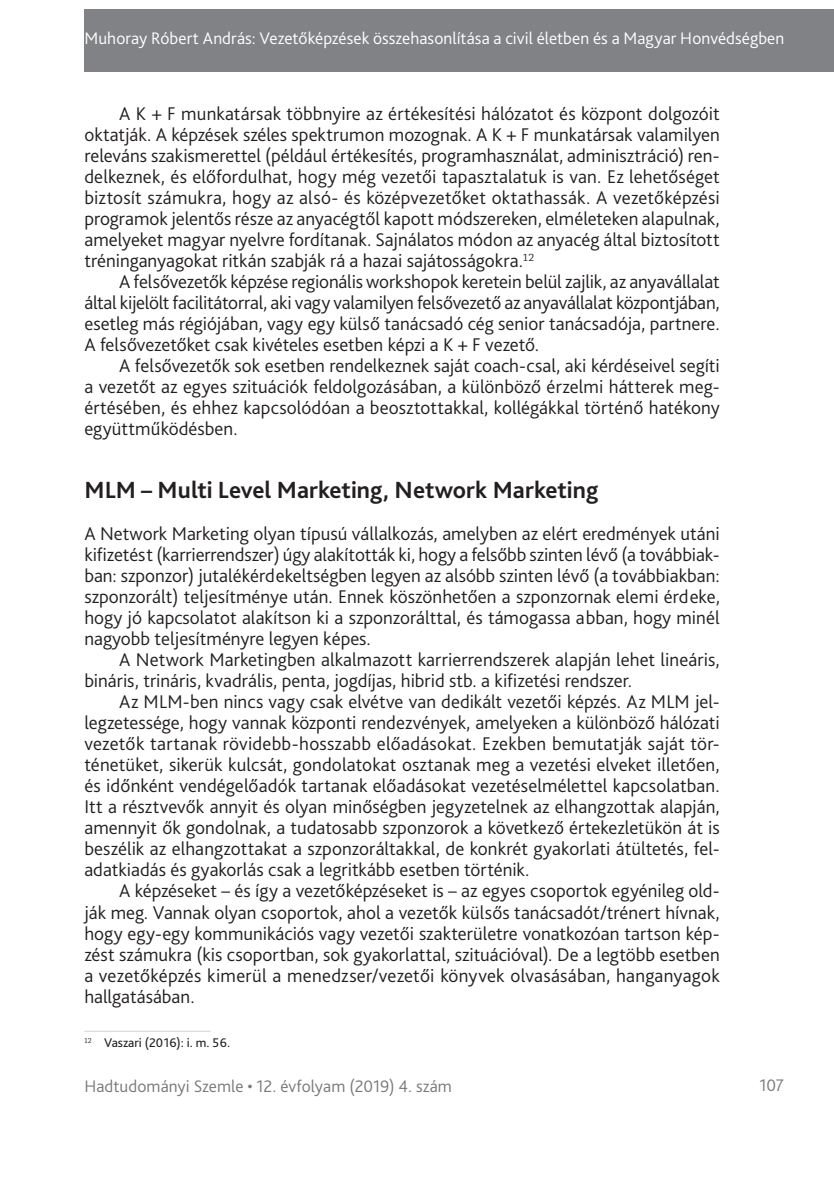
<style>
.page{position:relative;width:834px;height:1181px;background:#fff}
.page>*{position:absolute;margin:0;border:0;box-sizing:border-box;transform-origin:0 0}
._1_1__Head{font:700 24.5px "Bliss Pro";color:#231f20}
._1__Body_copy{font:300 19.25px/21px "Bliss Pro";letter-spacing:.005em;color:#231f20;text-align:justify}
._2__Body_copy_1st_pa{font:300 19.25px/21px "Bliss Pro";color:#231f20;text-align:justify}
.t1{font:300 17.5px "Bliss Pro";letter-spacing:.005em;color:#fff}
.t2{font:300 17.5px "Bliss Pro";color:#767a7c}
.Lábjegyzet{font:13.12px "Bliss Pro";color:#231f20}
</style>
<div class="page">
<div style="left:84px;top:9px;width:749px;height:63px;background:#808285"></div>
<hr style="left:84px;top:1031px;width:126px;height:1px;background:#d1d2d4">
<p class="t1" style="left:84px;top:27px;width:701px">Muhoray Róbert András: Vezetőképzések összehasonlítása a civil életben és a Magyar Honvédségben</p>
<p class="_1__Body_copy" style="left:84px;top:103px;width:637px;text-indent:35px">A K + F munkatársak többnyire az értékesítési hálózatot és központ dolgozóit oktatják. A képzések széles spektrumon mozognak. A K + F munkatársak valamilyen releváns szakismerettel (például értékesítés, programhasználat, adminisztráció) ren&shy;delkeznek, és előfordulhat, hogy még vezetői tapasztalatuk is van. Ez lehetőséget biztosít számukra, hogy az alsó- és középvezetőket oktathassák. A vezetőképzési programok jelentős része az anyacégtől kapott módszereken, elméleteken alapulnak, amelyeket magyar nyelvre fordítanak. Sajnálatos módon az anyacég által biztosított tréninganyagokat ritkán szabják rá a hazai sajátosságokra.<sup>12</sup></p>
<p class="_1__Body_copy" style="left:84px;top:271px;width:636px;text-indent:35px">A felsővezetők képzése regionális workshopok keretein belül zajlik, az anyavállalat által kijelölt facilitátorral, aki vagy valamilyen felsővezető az anyavállalat központjában, esetleg más régiójában, vagy egy külső tanácsadó cég senior tanácsadója, partnere.<br>A felsővezetőket csak kivételes esetben képzi a K + F vezető.</p>
<p class="_1__Body_copy" style="left:84px;top:355px;width:637px;text-indent:35px">A felsővezetők sok esetben rendelkeznek saját coach-csal, aki kérdéseivel segíti a vezetőt az egyes szituációk feldolgozásában, a különböző érzelmi hátterek meg&shy;értésében, és ehhez kapcsolódóan a beosztottakkal, kollégákkal történő hatékony együttműködésben.</p>
<p class="_1_1__Head" style="left:84px;top:475px;width:515px">MLM – Multi Level Marketing, Network Marketing</p>
<p class="_2__Body_copy_1st_pa" style="left:84px;top:523px;width:637px">A Network Marketing olyan típusú vállalkozás, amelyben az elért eredmények utáni kifizetést (karrierrendszer) úgy alakították ki, hogy a felsőbb szinten lévő (a továbbiak&shy;ban: szponzor) jutalékérdekeltségben legyen az alsóbb szinten lévő (a továbbiakban: szponzorált) teljesítménye után. Ennek köszönhetően a szponzornak elemi érdeke, hogy jó kapcsolatot alakítson ki a szponzorálttal, és támogassa abban, hogy minél nagyobb teljesítményre legyen képes.</p>
<p class="_1__Body_copy" style="left:84px;top:649px;width:636px;text-indent:35px">A Network Marketingben alkalmazott karrierrendszerek alapján lehet lineáris, bináris, trináris, kvadrális, penta, jogdíjas, hibrid stb. a kifizetési rendszer.</p>
<p class="_1__Body_copy" style="left:84px;top:691px;width:636px;text-indent:35px">Az MLM-ben nincs vagy csak elvétve van dedikált vezetői képzés. Az MLM jel&shy;legzetessége, hogy vannak központi rendezvények, amelyeken a különböző hálózati vezetők tartanak rövidebb-hosszabb előadásokat. Ezekben bemutatják saját tör&shy;ténetüket, sikerük kulcsát, gondolatokat osztanak meg a vezetési elveket illetően, és időnként vendégelőadók tartanak előadásokat vezetéselmélettel kapcsolatban.<br>Itt a résztvevők annyit és olyan minőségben jegyzetelnek az elhangzottak alapján, amennyit ők gondolnak, a tudatosabb szponzorok a következő értekezletükön át is beszélik az elhangzottakat a szponzoráltakkal, de konkrét gyakorlati átültetés, fel&shy;adatkiadás és gyakorlás csak a legritkább esetben történik.</p>
<p class="_1__Body_copy" style="left:84px;top:880px;width:636px;text-indent:35px">A képzéseket – és így a vezetőképzéseket is – az egyes csoportok egyénileg old&shy;ják meg. Vannak olyan csoportok, ahol a vezetők külsős tanácsadót/trénert hívnak, hogy egy-egy kommunikációs vagy vezetői szakterületre vonatkozóan tartson kép&shy;zést számukra (kis csoportban, sok gyakorlattal, szituációval). De a legtöbb esetben a vezetőképzés kimerül a menedzser/vezetői könyvek olvasásában, hanganyagok hallgatásában.</p>
<p class="Lábjegyzet" style="left:84px;top:1034px;width:147px"><sup>12</sup> Vaszari (2016): i. m. 56.</p>
<p class="t2" style="left:84px;top:1075px;width:369px">Hadtudományi Szemle • 12. évfolyam (2019) 4. szám</p>
<p class="t2" style="left:759px;top:1074px;width:26px">107</p>
</div>
